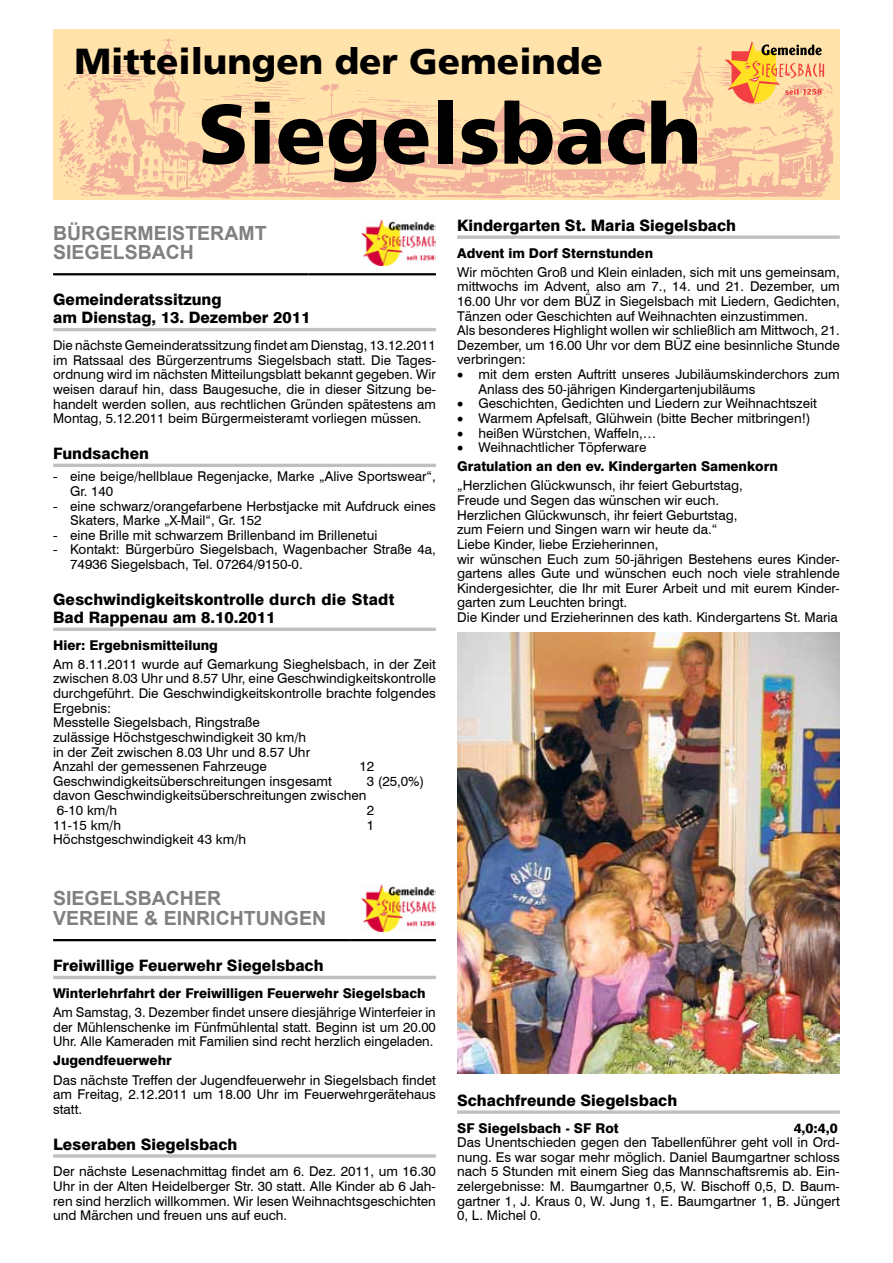
<style>
.page{position:relative;width:893px;height:1263px;background:#fff}
.page>*{position:absolute;margin:0;border:0;box-sizing:border-box;transform-origin:0 0}
.t1{font:900 84px "Frutiger LT";color:#000}
.t2{font:900 36px "Frutiger LT";color:#000}
.t3{font:700 19.5px/19.5px "Arial";color:#808080}
.t4{font:800 15.75px/18px "Swiss 721 BT";color:#000}
.t5{font:13.5px/14.5px "Swiss 721 BT";color:#000}
.t6{font:800 13.5px/19.2px "Swiss 721 BT";color:#000}
.t7{font:12.75px "Frutiger CE";color:#000}
.s1{font-family:"Arial"}
.s2{font-weight:400}
</style>
<div class="page">
<div style="left:53px;top:30px;width:787px;height:170px;background:#ffe3aa"></div>
<img style="left:59px;top:38px;width:774px;height:161px">
<svg style="left:725px;top:41px;width:99px;height:62px"></svg>
<hr style="left:53px;top:328px;width:383px;height:3px;background:#c0c0c0">
<hr style="left:53px;top:464px;width:383px;height:3px;background:#c0c0c0">
<hr style="left:53px;top:628px;width:383px;height:3px;background:#c0c0c0">
<hr style="left:53px;top:976px;width:383px;height:3px;background:#c0c0c0">
<svg style="left:53px;top:1154px;width:383px;height:4px;background:#c9c9c9"></svg>
<hr style="left:53px;top:273px;width:255px;height:2px;background:#000">
<hr style="left:308px;top:273px;width:128px;height:2px;background:#000">
<img style="left:361px;top:219px;width:75px;height:47px">
<hr style="left:53px;top:939px;width:298px;height:2px;background:#000">
<hr style="left:351px;top:939px;width:85px;height:2px;background:#000">
<img style="left:361px;top:885px;width:75px;height:47px">
<svg style="left:457px;top:235px;width:383px;height:4px;background:#c9c9c9"></svg>
<svg style="left:457px;top:1110px;width:383px;height:4px;background:#c9c9c9"></svg>
<img style="left:457px;top:633px;width:382px;height:441px">
<h2 class="t2" style="left:74px;top:40px;width:530px">Mitteilungen der Gemeinde</h2>
<p class="t7" style="left:104px;top:56px;width:71px">Nummer 48</p>
<p class="t7" style="left:104px;top:70px;width:142px">Donnerstag, 01.12.2011</p>
<h1 class="t1" style="left:198px;top:83px;width:505px">Siegelsbach</h1>
<h3 class="t3" style="left:53px;top:224px;width:215px">BÜRGERMEISTERAMT<br>SIEGELSBACH</h3>
<p class="t4" style="left:53px;top:291px;width:259px">Gemeinderatssitzung<br>am Dienstag, 13. Dezember 2011</p>
<p class="t5" style="left:53px;top:338px;width:384px;text-align:justify">Die nächste Gemeinderatssitzung findet am Dienstag, 13.12.2011 im Ratssaal des Bürgerzentrums Siegelsbach statt. Die Tages&shy;ordnung wird im nächsten Mitteilungsblatt bekannt gegeben. Wir weisen darauf hin, dass Baugesuche, die in dieser Sitzung be&shy;handelt werden sollen, aus rechtlichen Gründen spätestens am Montag, 5.12.2011 beim Bürgermeisteramt vorliegen müssen.</p>
<p class="t4" style="left:53px;top:444px;width:97px">Fundsachen</p>
<p class="t5" style="left:70px;top:469px;width:367px;text-indent:-17px"><span class="s1">-</span> eine beige/hellblaue Regenjacke, Marke „Alive Sportswear“,<br>Gr. 140</p>
<p class="t5" style="left:70px;top:498px;width:367px;text-indent:-17px"><span class="s1">-</span> eine schwarz/orangefarbene Herbstjacke mit Aufdruck eines<br>Skaters, Marke „X-Mail“, Gr. 152</p>
<p class="t5" style="left:53px;top:528px;width:326px"><span class="s1">-</span> eine Brille mit schwarzem Brillenband im Brillenetui</p>
<p class="t5" style="left:70px;top:542px;width:367px;text-indent:-17px"><span class="s1">-</span> Kontakt: Bürgerbüro Siegelsbach, Wagenbacher Straße 4a,<br>74936 Siegelsbach, Tel. 07264/9150-0.</p>
<p class="t4" style="left:53px;top:590px;width:343px">Geschwindigkeitskontrolle durch die Stadt<br>Bad Rappenau am 8.10.2011</p>
<p class="t6" style="left:53px;top:635px;width:166px">Hier: Ergebnismitteilung</p>
<p class="t5" style="left:53px;top:657px;width:384px">Am 8.11.2011 wurde auf Gemarkung Sieghelsbach, in der Zeit zwischen 8.03 Uhr und 8.57 Uhr, eine Geschwindigkeitskontrolle durchgeführt. Die Geschwindigkeitskontrolle brachte folgendes Ergebnis:<br>Messtelle Siegelsbach, Ringstraße<br>zulässige Höchstgeschwindigkeit 30 km/h<br>in der Zeit zwischen 8.03 Uhr und 8.57 Uhr<br>Anzahl der gemessenen Fahrzeuge</p>
<p class="t5" style="left:359px;top:759px;width:16px">12</p>
<p class="t5" style="left:53px;top:774px;width:280px">Geschwindigkeitsüberschreitungen insgesamt</p>
<p class="t5" style="left:367px;top:774px;width:59px">3 (25,0%)</p>
<p class="t5" style="left:53px;top:788px;width:315px">davon Geschwindigkeitsüberschreitungen zwischen<br>6-10 km/h</p>
<p class="t5" style="left:367px;top:803px;width:9px">2</p>
<p class="t5" style="left:53px;top:817px;width:69px">11-15 km/h</p>
<p class="t5" style="left:367px;top:817px;width:9px">1</p>
<p class="t5" style="left:53px;top:832px;width:194px">Höchstgeschwindigkeit 43 km/h</p>
<h3 class="t3" style="left:53px;top:889px;width:275px">SIEGELSBACHER<br>VEREINE &amp; EINRICHTUNGEN</h3>
<p class="t4" style="left:53px;top:956px;width:272px">Freiwillige Feuerwehr Siegelsbach</p>
<p class="t6" style="left:53px;top:983px;width:374px">Winterlehrfahrt der Freiwilligen Feuerwehr Siegelsbach</p>
<p class="t5" style="left:53px;top:1005px;width:384px;text-align:justify">Am Samstag, 3. Dezember findet unsere diesjährige Winterfeier in der Mühlenschenke im Fünfmühlental statt. Beginn ist um 20.00<br>Uhr. Alle Kameraden mit Familien sind recht herzlich eingeladen.</p>
<p class="t6" style="left:53px;top:1051px;width:120px">Jugendfeuerwehr</p>
<p class="t5" style="left:53px;top:1072px;width:384px;text-align:justify">Das nächste Treffen der Jugendfeuerwehr in Siegelsbach findet am Freitag, 2.12.2011 um 18.00 Uhr im Feuerwehrgerätehaus statt.</p>
<p class="t4" style="left:53px;top:1135px;width:186px">Leseraben Siegelsbach</p>
<p class="t5" style="left:53px;top:1164px;width:384px;text-align:justify">Der nächste Lesenachmittag findet am 6. Dez. 2011, um 16.30<br>Uhr in der Alten Heidelberger Str. 30 statt. Alle Kinder ab 6 Jah&shy;ren sind herzlich willkommen. Wir lesen Weihnachtsgeschichten und Märchen und freuen uns auf euch.</p>
<p class="t4" style="left:457px;top:216px;width:280px">Kindergarten St. Maria Siegelsbach</p>
<p class="t6" style="left:457px;top:243px;width:197px">Advent im Dorf Sternstunden</p>
<p class="t5" style="left:457px;top:265px;width:384px">Wir möchten Groß und Klein einladen, sich mit uns gemeinsam, mittwochs im Advent, also am 7., 14. und 21. Dezember, um 16.00 Uhr vor dem BÜZ in Siegelsbach mit Liedern, Gedichten, Tänzen oder Geschichten auf Weihnachten einzustimmen.<br>Als besonderes Highlight wollen wir schließlich am Mittwoch, 21.<br>Dezember, um 16.00 Uhr vor dem BÜZ eine besinnliche Stunde verbringen:</p>
<p class="t5" style="left:478px;top:367px;width:363px;text-indent:-21px">• mit dem ersten Auftritt unseres Jubiläumskinderchors zum<br>Anlass des 50-jährigen Kindergartenjubiläums</p>
<p class="t5" style="left:457px;top:396px;width:361px">• Geschichten, Gedichten und Liedern zur Weihnachtszeit</p>
<p class="t5" style="left:457px;top:411px;width:355px">• Warmem Apfelsaft, Glühwein (bitte Becher mitbringen!)</p>
<p class="t5" style="left:457px;top:425px;width:201px">• heißen Würstchen, Waffeln,…</p>
<p class="t6" style="left:457px;top:438px;width:322px">• <span class="s2">Weihnachtlicher Töpferware<br></span>Gratulation an den ev. Kindergarten Samenkorn</p>
<p class="t5" style="left:457px;top:478px;width:384px">„Herzlichen Glückwunsch, ihr feiert Geburtstag,<br>Freude und Segen das wünschen wir euch.<br>Herzlichen Glückwunsch, ihr feiert Geburtstag,<br>zum Feiern und Singen warn wir heute da.“<br>Liebe Kinder, liebe Erzieherinnen,<br>wir wünschen Euch zum 50-jährigen Bestehens eures Kinder&shy;gartens alles Gute und wünschen euch noch viele strahlende Kindergesichter, die Ihr mit Eurer Arbeit und mit eurem Kinder&shy;garten zum Leuchten bringt.<br>Die Kinder und Erzieherinnen des kath. Kindergartens St. Maria</p>
<p class="t4" style="left:457px;top:1091px;width:222px">Schachfreunde Siegelsbach</p>
<p class="t6" style="left:457px;top:1118px;width:163px">SF Siegelsbach - SF Rot</p>
<p class="t6" style="left:794px;top:1118px;width:46px">4,0:4,0</p>
<p class="t5" style="left:457px;top:1135px;width:384px;text-align:justify">Das Unentschieden gegen den Tabellenführer geht voll in Ord&shy;nung. Es war sogar mehr möglich. Daniel Baumgartner schloss nach 5 Stunden mit einem Sieg das Mannschaftsremis ab. Ein&shy;zelergebnisse: M. Baumgartner 0,5, W. Bischoff 0,5, D. Baum&shy;gartner 1, J. Kraus 0, W. Jung 1, E. Baumgartner 1, B. Jüngert 0, L. Michel 0.</p>
</div>
